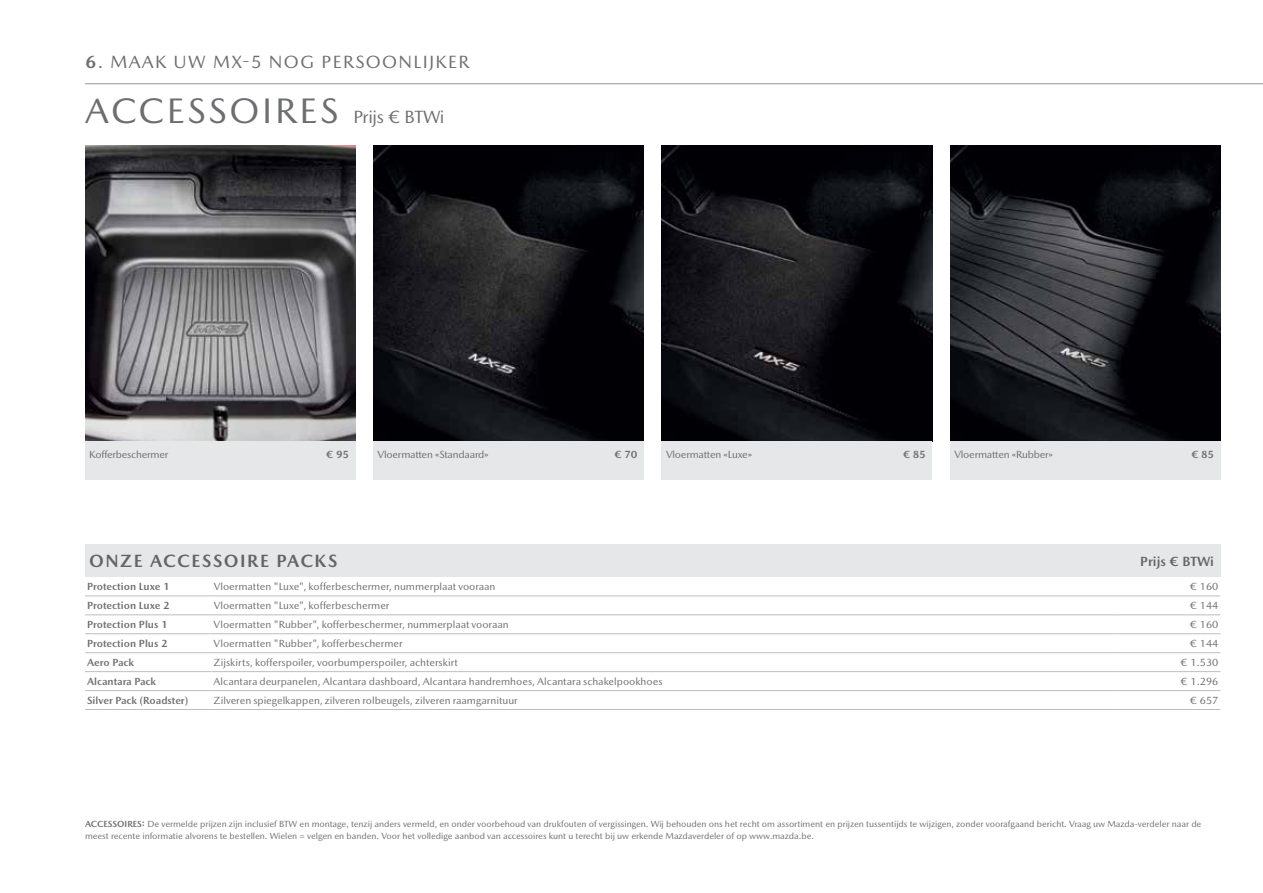
<style>
.page{position:relative;width:1263px;height:893px;background:#fff}
.page>*{position:absolute;margin:0;border:0;box-sizing:border-box;transform-origin:0 0}
.t1{font:36px "Mazda Type";letter-spacing:.075em;color:#6d6e71}
.t2{font:18px "Mazda Type";letter-spacing:.075em;color:#6d6e71}
.t3{font:700 18px "Mazda Type";letter-spacing:.08em;color:#636466}
.t4{font:700 13.5px "Mazda Type";color:#636466}
.t5{font:10.5px "Mazda Type Cyrillic";color:#6d6e71}
.t6{font:700 10.5px "Mazda Type Cyrillic";color:#6d6e71}
.t7{font:10.5px "Mazda Type";letter-spacing:-.02em;color:#6d6e71}
.t8{font:700 10.5px "Mazda Type";letter-spacing:-.02em;color:#6d6e71}
.t9{font:9px/12px "Mazda Type Cyrillic";letter-spacing:-.005em;color:#6d6e71}
.s1{font-weight:700}
.s2{font-size:18px}
</style>
<div class="page">
<div style="left:85px;top:544px;width:1135px;height:33px;background:#e6e7e8"></div>
<hr style="left:85px;top:596px;width:127px;height:1px;background:#bcbec0">
<hr style="left:212px;top:596px;width:902px;height:1px;background:#bcbec0">
<hr style="left:1114px;top:596px;width:106px;height:1px;background:#bcbec0">
<hr style="left:85px;top:615px;width:127px;height:1px;background:#bcbec0">
<hr style="left:212px;top:615px;width:902px;height:1px;background:#bcbec0">
<hr style="left:1114px;top:615px;width:106px;height:1px;background:#bcbec0">
<hr style="left:85px;top:633px;width:127px;height:1px;background:#bcbec0">
<hr style="left:212px;top:633px;width:902px;height:1px;background:#bcbec0">
<hr style="left:1114px;top:633px;width:106px;height:1px;background:#bcbec0">
<hr style="left:85px;top:652px;width:127px;height:1px;background:#bcbec0">
<hr style="left:212px;top:652px;width:902px;height:1px;background:#bcbec0">
<hr style="left:1114px;top:652px;width:106px;height:1px;background:#bcbec0">
<hr style="left:85px;top:671px;width:127px;height:1px;background:#bcbec0">
<hr style="left:212px;top:671px;width:902px;height:1px;background:#bcbec0">
<hr style="left:1114px;top:671px;width:106px;height:1px;background:#bcbec0">
<hr style="left:85px;top:690px;width:127px;height:1px;background:#bcbec0">
<hr style="left:212px;top:690px;width:902px;height:1px;background:#bcbec0">
<hr style="left:1114px;top:690px;width:106px;height:1px;background:#bcbec0">
<hr style="left:85px;top:709px;width:127px;height:1px;background:#bcbec0">
<hr style="left:212px;top:709px;width:902px;height:1px;background:#bcbec0">
<hr style="left:1114px;top:709px;width:106px;height:1px;background:#bcbec0">
<img style="left:662px;top:146px;width:270px;height:295px">
<img style="left:950px;top:146px;width:270px;height:295px">
<img style="left:373px;top:146px;width:271px;height:295px">
<img style="left:85px;top:146px;width:270px;height:295px">
<hr style="left:85px;top:84px;width:1178px;height:1px;background:#939598">
<div style="left:373px;top:441px;width:271px;height:39px;background:#e6e7e8"></div>
<div style="left:662px;top:441px;width:270px;height:39px;background:#e6e7e8"></div>
<div style="left:950px;top:441px;width:270px;height:39px;background:#e6e7e8"></div>
<div style="left:85px;top:441px;width:270px;height:39px;background:#e6e7e8"></div>
<h2 class="t2" style="left:85px;top:51px;width:386px"><span class="s1">6</span>. MAAK UW MX-5 NOG PERSOONLIJKER</h2>
<h1 class="t1" style="left:85px;top:89px;width:361px">ACCESSOIRES <span class="s2">Prijs € BTWi</span></h1>
<p class="t7" style="left:89px;top:448px;width:81px">Kofferbeschermer</p>
<p class="t8" style="left:326px;top:448px;width:24px">€ 95</p>
<p class="t7" style="left:378px;top:448px;width:112px">Vloermatten «Standaard»</p>
<p class="t8" style="left:615px;top:448px;width:24px">€ 70</p>
<p class="t7" style="left:666px;top:448px;width:88px">Vloermatten «Luxe»</p>
<p class="t8" style="left:903px;top:448px;width:24px">€ 85</p>
<p class="t7" style="left:954px;top:448px;width:100px">Vloermatten «Rubber»</p>
<p class="t8" style="left:1191px;top:448px;width:24px">€ 85</p>
<h2 class="t3" style="left:89px;top:550px;width:250px">ONZE ACCESSOIRE PACKS</h2>
<p class="t4" style="left:1140px;top:553px;width:75px">Prijs € BTWi</p>
<p class="t6" style="left:87px;top:580px;width:84px">Protection Luxe 1</p>
<p class="t5" style="left:214px;top:581px;width:283px">Vloermatten "Luxe", kofferbeschermer, nummerplaat vooraan</p>
<p class="t5" style="left:1190px;top:581px;width:30px">€ 160</p>
<p class="t6" style="left:87px;top:599px;width:84px">Protection Luxe 2</p>
<p class="t5" style="left:214px;top:599px;width:177px">Vloermatten "Luxe", kofferbeschermer</p>
<p class="t5" style="left:1190px;top:599px;width:30px">€ 144</p>
<p class="t6" style="left:87px;top:618px;width:82px">Protection Plus 1</p>
<p class="t5" style="left:214px;top:618px;width:297px">Vloermatten "Rubber", kofferbeschermer, nummerplaat vooraan</p>
<p class="t5" style="left:1190px;top:618px;width:30px">€ 160</p>
<p class="t6" style="left:87px;top:637px;width:82px">Protection Plus 2</p>
<p class="t5" style="left:214px;top:637px;width:191px">Vloermatten "Rubber", kofferbeschermer</p>
<p class="t5" style="left:1190px;top:637px;width:30px">€ 144</p>
<p class="t6" style="left:87px;top:656px;width:49px">Aero Pack</p>
<p class="t5" style="left:214px;top:656px;width:246px">Zijskirts, kofferspoiler, voorbumperspoiler, achterskirt</p>
<p class="t5" style="left:1180px;top:656px;width:39px">€ 1.530</p>
<p class="t6" style="left:87px;top:675px;width:71px">Alcantara Pack</p>
<p class="t5" style="left:214px;top:675px;width:450px">Alcantara deurpanelen, Alcantara dashboard, Alcantara handremhoes, Alcantara schakelpookhoes</p>
<p class="t5" style="left:1180px;top:675px;width:39px">€ 1.296</p>
<p class="t6" style="left:87px;top:694px;width:103px">Silver Pack (Roadster)</p>
<p class="t5" style="left:214px;top:694px;width:306px">Zilveren spiegelkappen, zilveren rolbeugels, zilveren raamgarnituur</p>
<p class="t5" style="left:1190px;top:694px;width:30px">€ 657</p>
<p class="t9" style="left:85px;top:818px;width:1118px"><span class="s1">ACCESSOIRES:</span> De vermelde prijzen zijn inclusief BTW en montage, tenzij anders vermeld, en onder voorbehoud van drukfouten of vergissingen. Wij behouden ons het recht om assortiment en prijzen tussentijds te wijzigen, zonder voorafgaand bericht. Vraag uw Mazda-verdeler naar de meest recente informatie alvorens te bestellen. Wielen = velgen en banden. Voor het volledige aanbod van accessoires kunt u terecht bij uw erkende Mazdaverdeler of op www.mazda.be.</p>
</div>
